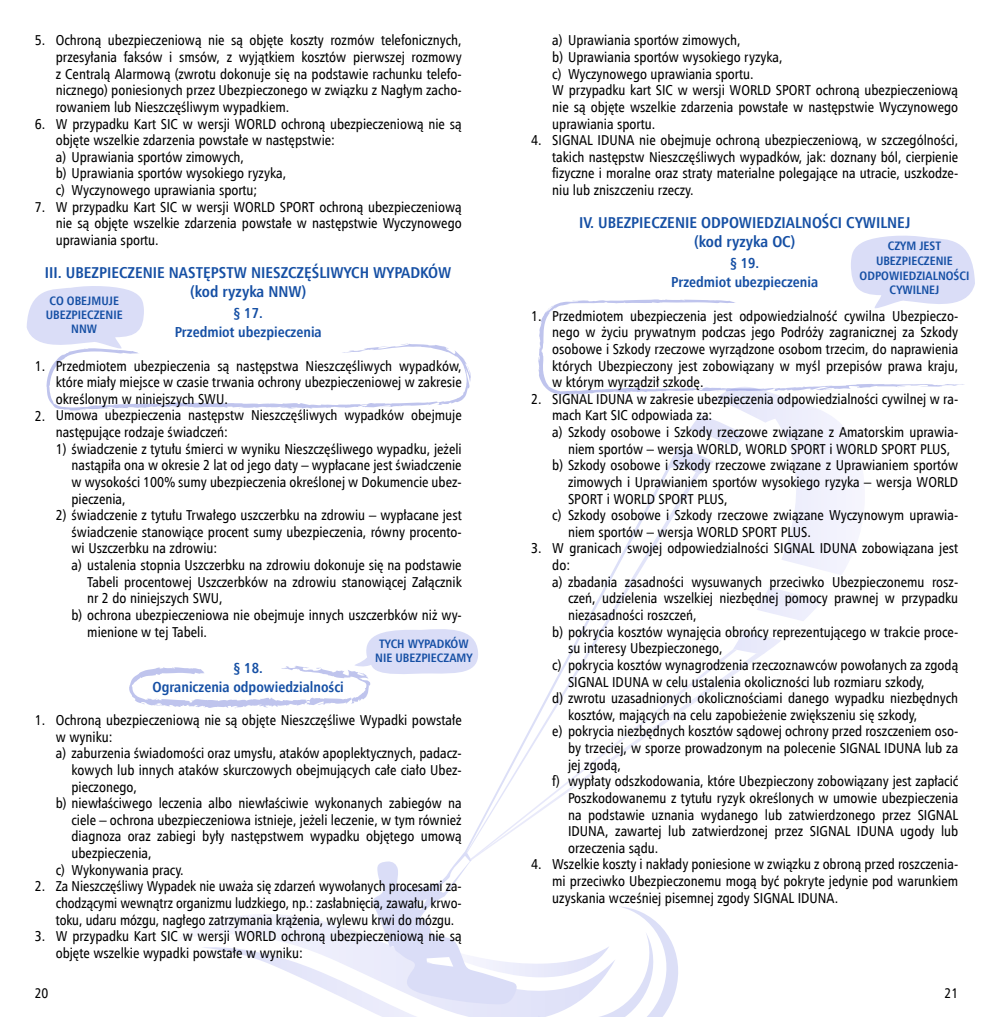
<style>
.page{position:relative;width:993px;height:1017px;background:#fff}
.page>*{position:absolute;margin:0;border:0;box-sizing:border-box;transform-origin:0 0}
.t1{font:700 15.75px/18.9px "Humnst 777 Cn EU";color:#154fa4;text-align:center}
.t2{font:700 14.53px/19.2px "Humnst 777 Cn EU";color:#154fa4;text-align:center}
.t3{font:14.35px/16.6px "Humnst 777 Cn EU";color:#000;text-align:justify}
.t4{font:14px "Humnst 777 Cn EU";color:#000}
.t5{font:700 12.25px/14px "Humnst 777 Cn EU";color:#154fa4;text-align:center}
</style>
<div class="page">
<svg style="left:201px;top:852px;width:477px;height:165px"></svg>
<svg style="left:667px;top:395px;width:188px;height:258px"></svg>
<svg style="left:470px;top:649px;width:266px;height:211px"></svg>
<svg style="left:466px;top:472px;width:233px;height:381px"></svg>
<svg style="left:465px;top:468px;width:205px;height:384px"></svg>
<svg style="left:27px;top:286px;width:443px;height:125px"></svg>
<svg style="left:129px;top:626px;width:350px;height:82px"></svg>
<svg style="left:851px;top:235px;width:123px;height:64px"></svg>
<svg style="left:538px;top:299px;width:426px;height:96px"></svg>
<p class="t3" style="left:56px;top:32px;width:407px;text-indent:-21px">5. Ochroną ubezpieczeniową nie są objęte koszty rozmów telefonicznych, przesyłania faksów i smsów, z wyjątkiem kosztów pierwszej rozmowy z Centralą Alarmową (zwrotu dokonuje się na podstawie rachunku telefo&shy;nicznego) poniesionych przez Ubezpieczonego w związku z Nagłym zacho&shy;rowaniem lub Nieszczęśliwym wypadkiem.</p>
<p class="t3" style="left:56px;top:115px;width:407px;text-align:left;text-indent:-21px">6. W przypadku Kart SIC w wersji WORLD ochroną ubezpieczeniową nie są objęte wszelkie zdarzenia powstałe w następstwie:<br>a) Uprawiania sportów zimowych,<br>b) Uprawiania sportów wysokiego ryzyka,<br>c) Wyczynowego uprawiania sportu;</p>
<p class="t3" style="left:56px;top:198px;width:407px;text-indent:-21px">7. W przypadku Kart SIC w wersji WORLD SPORT ochroną ubezpieczeniową nie są objęte wszelkie zdarzenia powstałe w następstwie Wyczynowego uprawiania sportu.</p>
<p class="t1" style="left:45px;top:263px;width:408px">III. UBEZPIECZENIE NASTĘPSTW NIESZCZĘŚLIWYCH WYPADKÓW (kod ryzyka NNW)</p>
<p class="t2" style="left:175px;top:303px;width:148px">§ 17.<br>Przedmiot ubezpieczenia</p>
<p class="t3" style="left:56px;top:357px;width:407px;text-indent:-21px">1. Przedmiotem ubezpieczenia są następstwa Nieszczęśliwych wypadków, które miały miejsce w czasie trwania ochrony ubezpieczeniowej w zakresie określonym w niniejszych SWU.</p>
<p class="t3" style="left:56px;top:407px;width:407px;text-indent:-21px">2. Umowa ubezpieczenia następstw Nieszczęśliwych wypadków obejmuje następujące rodzaje świadczeń:</p>
<p class="t3" style="left:71px;top:440px;width:391px;text-indent:-16px">1) świadczenie z tytułu śmierci w wyniku Nieszczęśliwego wypadku, jeżeli nastąpiła ona w okresie 2 lat od jego daty – wypłacane jest świadczenie w wysokości 100% sumy ubezpieczenia określonej w Dokumencie ubez&shy;pieczenia,</p>
<p class="t3" style="left:56px;top:507px;width:407px">2) świadczenie z tytułu Trwałego uszczerbku na zdrowiu – wypłacane jest</p>
<p class="t3" style="left:71px;top:523px;width:391px">świadczenie stanowiące procent sumy ubezpieczenia, równy procento-</p>
<p class="t3" style="left:71px;top:540px;width:147px">wi Uszczerbku na zdrowiu:</p>
<p class="t3" style="left:71px;top:557px;width:391px">a) ustalenia stopnia Uszczerbku na zdrowiu dokonuje się na podstawie</p>
<p class="t3" style="left:87px;top:573px;width:376px">Tabeli procentowej Uszczerbków na zdrowiu stanowiącej Załącznik</p>
<p class="t3" style="left:87px;top:590px;width:137px">nr 2 do niniejszych SWU,</p>
<p class="t3" style="left:71px;top:607px;width:391px">b) ochrona ubezpieczeniowa nie obejmuje innych uszczerbków niż wy-</p>
<p class="t3" style="left:87px;top:623px;width:121px">mienione w tej Tabeli.</p>
<p class="t2" style="left:152px;top:658px;width:193px">§ 18.<br>Ograniczenia odpowiedzialności</p>
<p class="t3" style="left:35px;top:712px;width:428px">1. Ochroną ubezpieczeniową nie są objęte Nieszczęśliwe Wypadki powstałe</p>
<p class="t3" style="left:56px;top:728px;width:58px">w wyniku:</p>
<p class="t3" style="left:56px;top:745px;width:407px">a) zaburzenia świadomości oraz umysłu, ataków apoplektycznych, padacz-</p>
<p class="t3" style="left:71px;top:761px;width:391px">kowych lub innych ataków skurczowych obejmujących całe ciało Ubez-</p>
<p class="t3" style="left:71px;top:778px;width:67px">pieczonego,</p>
<p class="t3" style="left:56px;top:795px;width:407px">b) niewłaściwego leczenia albo niewłaściwie wykonanych zabiegów na</p>
<p class="t3" style="left:71px;top:811px;width:391px">ciele – ochrona ubezpieczeniowa istnieje, jeżeli leczenie, w tym również</p>
<p class="t3" style="left:71px;top:828px;width:391px">diagnoza oraz zabiegi były następstwem wypadku objętego umową</p>
<p class="t3" style="left:71px;top:845px;width:82px">ubezpieczenia,</p>
<p class="t3" style="left:56px;top:861px;width:129px">c) Wykonywania pracy.</p>
<p class="t3" style="left:56px;top:878px;width:407px;text-indent:-21px">2. Za Nieszczęśliwy Wypadek nie uważa się zdarzeń wywołanych procesami za&shy;chodzącymi wewnątrz organizmu ludzkiego, np.: zasłabnięcia, zawału, krwo&shy;toku, udaru mózgu, nagłego zatrzymania krążenia, wylewu krwi do mózgu.</p>
<p class="t3" style="left:56px;top:928px;width:407px;text-indent:-21px">3. W przypadku Kart SIC w wersji WORLD ochroną ubezpieczeniową nie są objęte wszelkie wypadki powstałe w wyniku:</p>
<p class="t5" style="left:46px;top:294px;width:78px">CO OBEJMUJE<br>UBEZPIECZENIE<br>NNW</p>
<p class="t5" style="left:375px;top:637px;width:99px">TYCH WYPADKÓW<br>NIE UBEZPIECZAMY</p>
<p class="t3" style="left:552px;top:32px;width:407px;text-align:left">a) Uprawiania sportów zimowych,<br>b) Uprawiania sportów wysokiego ryzyka,<br>c) Wyczynowego uprawiania sportu.<br>W przypadku kart SIC w wersji WORLD SPORT ochroną ubezpieczeniową nie są objęte wszelkie zdarzenia powstałe w następstwie Wyczynowego uprawiania sportu.</p>
<p class="t3" style="left:552px;top:132px;width:407px;text-indent:-21px">4. SIGNAL IDUNA nie obejmuje ochroną ubezpieczeniową, w szczególności, takich następstw Nieszczęśliwych wypadków, jak: doznany ból, cierpienie fizyczne i moralne oraz straty materialne polegające na utracie, uszkodze&shy;niu lub zniszczeniu rzeczy.</p>
<p class="t1" style="left:579px;top:213px;width:333px">IV. UBEZPIECZENIE ODPOWIEDZIALNOŚCI CYWILNEJ (kod ryzyka OC)</p>
<p class="t2" style="left:671px;top:254px;width:148px">§ 19.<br>Przedmiot ubezpieczenia</p>
<p class="t3" style="left:552px;top:307px;width:407px;text-indent:-21px">1. Przedmiotem ubezpieczenia jest odpowiedzialność cywilna Ubezpieczo&shy;nego w życiu prywatnym podczas jego Podróży zagranicznej za Szkody osobowe i Szkody rzeczowe wyrządzone osobom trzecim, do naprawienia których Ubezpieczony jest zobowiązany w myśl przepisów prawa kraju, w którym wyrządził szkodę.</p>
<p class="t3" style="left:531px;top:390px;width:428px">2. SIGNAL IDUNA w zakresie ubezpieczenia odpowiedzialności cywilnej w ra-</p>
<p class="t3" style="left:552px;top:407px;width:162px">mach Kart SIC odpowiada za:</p>
<p class="t3" style="left:552px;top:424px;width:407px">a) Szkody osobowe i Szkody rzeczowe związane z Amatorskim uprawia-</p>
<p class="t3" style="left:568px;top:440px;width:383px">niem sportów – wersja WORLD, WORLD SPORT i WORLD SPORT PLUS,</p>
<p class="t3" style="left:552px;top:457px;width:407px">b) Szkody osobowe i Szkody rzeczowe związane z Uprawianiem sportów</p>
<p class="t3" style="left:568px;top:474px;width:391px">zimowych i Uprawianiem sportów wysokiego ryzyka – wersja WORLD</p>
<p class="t3" style="left:568px;top:490px;width:161px">SPORT i WORLD SPORT PLUS,</p>
<p class="t3" style="left:552px;top:507px;width:407px">c) Szkody osobowe i Szkody rzeczowe związane Wyczynowym uprawia-</p>
<p class="t3" style="left:568px;top:523px;width:244px">niem sportów – wersja WORLD SPORT PLUS.</p>
<p class="t3" style="left:531px;top:540px;width:428px">3. W granicach swojej odpowiedzialności SIGNAL IDUNA zobowiązana jest</p>
<p class="t3" style="left:552px;top:557px;width:19px">do:</p>
<p class="t3" style="left:552px;top:573px;width:407px">a) zbadania zasadności wysuwanych przeciwko Ubezpieczonemu rosz-</p>
<p class="t3" style="left:568px;top:590px;width:391px">czeń, udzielenia wszelkiej niezbędnej pomocy prawnej w przypadku</p>
<p class="t3" style="left:568px;top:607px;width:130px">niezasadności roszczeń,</p>
<p class="t3" style="left:552px;top:623px;width:407px">b) pokrycia kosztów wynajęcia obrońcy reprezentującego w trakcie proce-</p>
<p class="t3" style="left:568px;top:640px;width:156px">su interesy Ubezpieczonego,</p>
<p class="t3" style="left:552px;top:656px;width:407px">c) pokrycia kosztów wynagrodzenia rzeczoznawców powołanych za zgodą</p>
<p class="t3" style="left:568px;top:673px;width:358px">SIGNAL IDUNA w celu ustalenia okoliczności lub rozmiaru szkody,</p>
<p class="t3" style="left:552px;top:690px;width:407px">d) zwrotu uzasadnionych okolicznościami danego wypadku niezbędnych</p>
<p class="t3" style="left:568px;top:706px;width:350px">kosztów, mających na celu zapobieżenie zwiększeniu się szkody,</p>
<p class="t3" style="left:552px;top:723px;width:407px">e) pokrycia niezbędnych kosztów sądowej ochrony przed roszczeniem oso-</p>
<p class="t3" style="left:568px;top:740px;width:391px">by trzeciej, w sporze prowadzonym na polecenie SIGNAL IDUNA lub za</p>
<p class="t3" style="left:568px;top:756px;width:54px">jej zgodą,</p>
<p class="t3" style="left:552px;top:773px;width:407px">f) wypłaty odszkodowania, które Ubezpieczony zobowiązany jest zapłacić</p>
<p class="t3" style="left:568px;top:789px;width:391px">Poszkodowanemu z tytułu ryzyk określonych w umowie ubezpieczenia</p>
<p class="t3" style="left:568px;top:806px;width:391px">na podstawie uznania wydanego lub zatwierdzonego przez SIGNAL</p>
<p class="t3" style="left:568px;top:823px;width:391px">IDUNA, zawartej lub zatwierdzonej przez SIGNAL IDUNA ugody lub</p>
<p class="t3" style="left:568px;top:839px;width:92px">orzeczenia sądu.</p>
<p class="t3" style="left:552px;top:856px;width:407px;text-indent:-21px">4. Wszelkie koszty i nakłady poniesione w związku z obroną przed roszczenia&shy;mi przeciwko Ubezpieczonemu mogą być pokryte jedynie pod warunkiem uzyskania wcześniej pisemnej zgody SIGNAL IDUNA.</p>
<p class="t5" style="left:859px;top:239px;width:111px;line-height:14.7px">CZYM JEST<br>UBEZPIECZENIE<br>ODPOWIEDZIALNOŚCI<br>CYWILNEJ</p>
<p class="t4" style="left:35px;top:984px;width:15px">20</p>
<p class="t4" style="left:944px;top:984px;width:15px">21</p>
</div>
